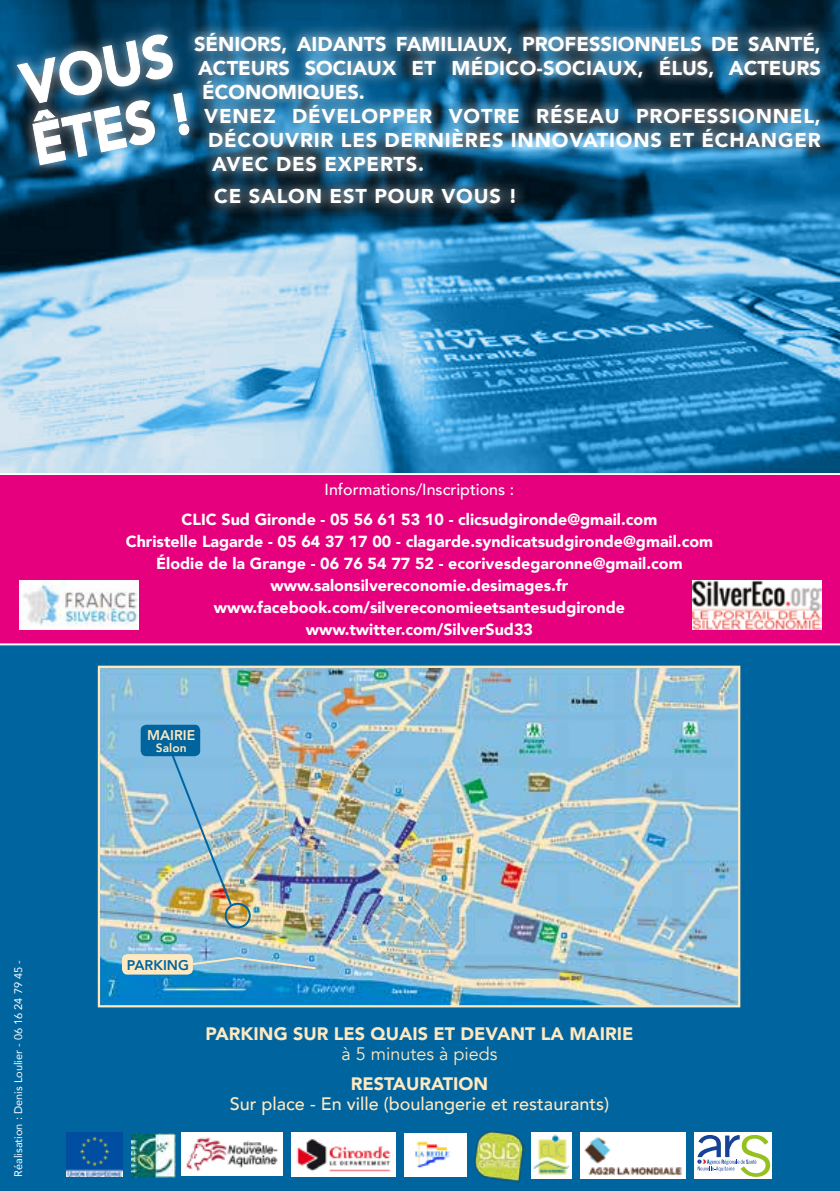
<style>
.page{position:relative;width:840px;height:1191px;background:#fff}
.page>*{position:absolute;margin:0;border:0;box-sizing:border-box;transform-origin:0 0}
.t1{font:900 20px "Avenir";letter-spacing:.04em;color:#fff}
.t2{font:900 20px "Avenir";color:#fff}
.t3{font:900 18px "Avenir";color:#ffe9c0}
.t4{font:500 18px "Avenir";color:#ffe9c0}
.t5{font:18px "Avenir";color:#ffe9c0}
.t6{font:900 16px/22px "Avenir";color:#fff;text-align:center}
.t7{font:500 16px "Avenir";color:#fff}
.t8{font:800 14px "Avenir";color:#00649e}
.t9{font:800 14px "Avenir";color:#ffe9c0}
.t10{font:800 12px "Avenir";color:#ffe9c0}
.t11{font:11px "Avenir";color:#fff}
</style>
<div class="page">
<div style="left:0;top:0;width:839px;height:1191px;background:#00649e"></div>
<img style="left:101px;top:668px;width:636px;height:336px">
<div style="left:98px;top:665px;width:642px;height:342px;border:2px solid #ffe9c0"></div>
<img style="left:169px;top:751px;width:82px;height:178px">
<div style="left:122px;top:954px;width:71px;height:20px;background:#ffe9c0;border-radius:6px"></div>
<div style="left:141px;top:724px;width:59px;height:32px;background:#00649e;border-radius:6px"></div>
<svg style="left:191px;top:956px;width:126px;height:14px;background:#92bfd6"></svg>
<div style="left:0;top:473px;width:839px;height:172px;background:#e6007d"></div>
<img style="left:0;top:0;width:839px;height:473px">
<div style="left:6px;top:20px;width:826px;height:196px;background:#fff;opacity:.6"></div>
<svg style="left:17px;top:34px;width:172px;height:131px;background:#6a90a7"></svg>
<img style="left:19px;top:581px;width:119px;height:49px">
<img style="left:692px;top:581px;width:129px;height:49px">
<img style="left:580px;top:1132px;width:105px;height:46px">
<img style="left:131px;top:1133px;width:44px;height:44px">
<img style="left:182px;top:1132px;width:100px;height:44px">
<img style="left:474px;top:1131px;width:50px;height:50px">
<img style="left:531px;top:1132px;width:40px;height:46px">
<img style="left:66px;top:1132px;width:56px;height:44px">
<img style="left:291px;top:1132px;width:104px;height:44px">
<img style="left:404px;top:1133px;width:62px;height:43px">
<div style="left:694px;top:1132px;width:77px;height:47px;background:#fff"></div>
<svg style="left:697px;top:1135px;width:72px;height:41px"></svg>
<p class="t2" style="left:194px;top:26px;width:628px">SÉNIORS, AIDANTS FAMILIAUX, PROFESSIONNELS DE SANTÉ,</p>
<p class="t2" style="left:198px;top:50px;width:623px">ACTEURS SOCIAUX ET MÉDICO-SOCIAUX, ÉLUS, ACTEURS</p>
<p class="t2" style="left:202px;top:74px;width:164px">ÉCONOMIQUES.</p>
<p class="t1" style="left:204px;top:98px;width:618px">VENEZ DÉVELOPPER VOTRE RÉSEAU PROFESSIONNEL,</p>
<p class="t1" style="left:208px;top:122px;width:614px">DÉCOUVRIR LES DERNIÈRES INNOVATIONS ET ÉCHANGER</p>
<p class="t1" style="left:212px;top:146px;width:213px">AVEC DES EXPERTS.</p>
<p class="t1" style="left:214px;top:178px;width:304px">CE SALON EST POUR VOUS !</p>
<p class="t11" style="left:9px;top:1176px;width:218px;rotate:-90deg">Réalisation : Denis Loulier - 06 16 24 79 45 -</p>
<p class="t7" style="left:324px;top:476px;width:191px">Informations/Inscriptions :</p>
<p class="t6" style="left:126px;top:508px;width:588px">CLIC Sud Gironde - 05 56 61 53 10 - clicsudgironde@gmail.com<br>Christelle Lagarde - 05 64 37 17 00 - clagarde.syndicatsudgironde@gmail.com Élodie de la Grange - 06 76 54 77 52 - ecorivesdegaronne@gmail.com www.salonsilvereconomie.desimages.fr www.facebook.com/silvereconomieetsantesudgironde www.twitter.com/SilverSud33</p>
<p class="t9" style="left:147px;top:724px;width:50px">MAIRIE</p>
<p class="t10" style="left:156px;top:739px;width:32px">Salon</p>
<p class="t8" style="left:127px;top:954px;width:63px">PARKING</p>
<p class="t3" style="left:205px;top:1018px;width:429px">PARKING SUR LES QUAIS ET DEVANT LA MAIRIE</p>
<p class="t5" style="left:341px;top:1043px;width:158px">à 5 minutes à pieds</p>
<p class="t3" style="left:350px;top:1068px;width:139px">RESTAURATION</p>
<p class="t4" style="left:230px;top:1088px;width:380px">Sur place - En ville (boulangerie et restaurants)</p>
</div>
